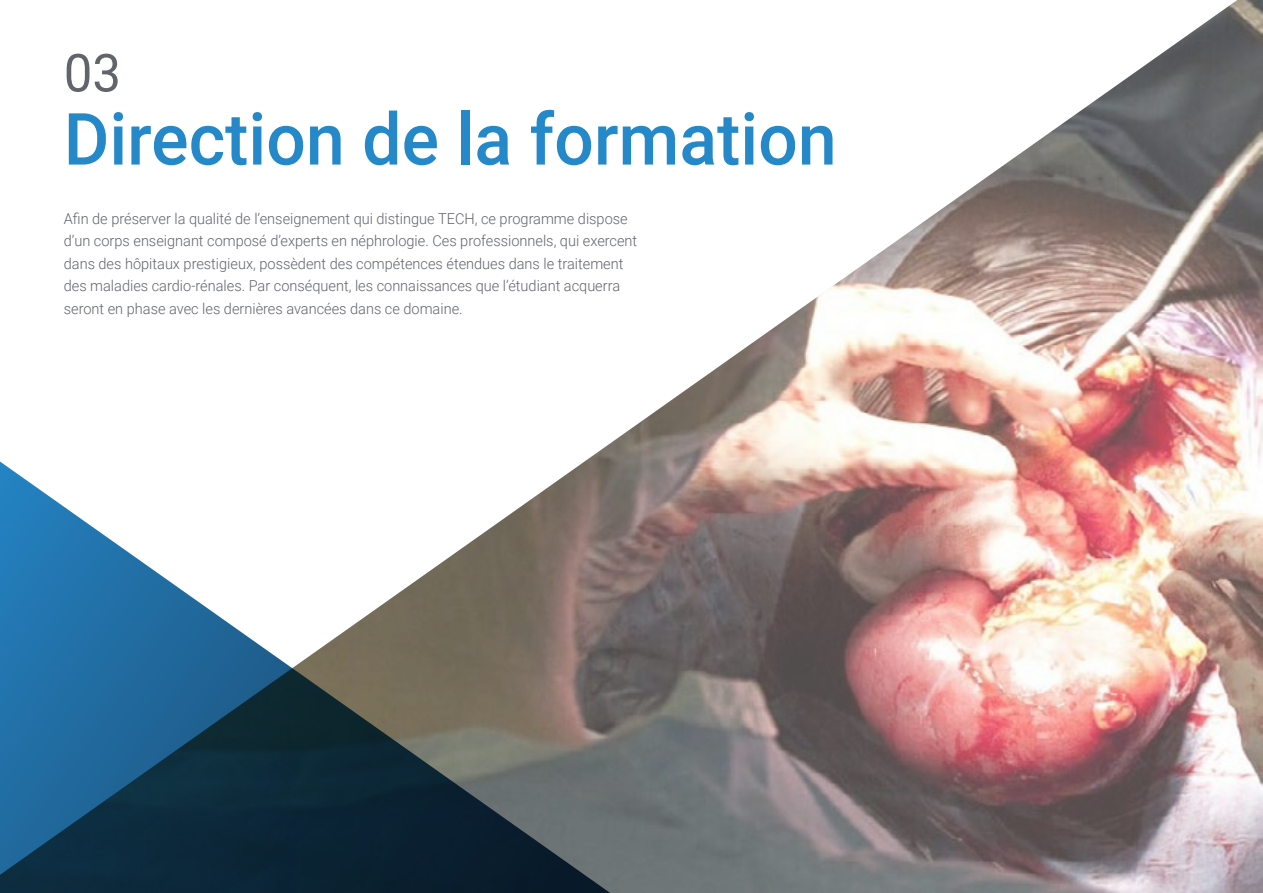
<style>
.page{position:relative;width:1263px;height:893px;background:#fff}
.page>*{position:absolute;margin:0;border:0;box-sizing:border-box;transform-origin:0 0}
.t1{font:500 72px "Roboto";color:#2488c9}
.t2{font:52.5px "Roboto";color:#61646a}
.t3{font:300 15px/22.5px "Roboto";color:#61646a}
</style>
<div class="page">
<img style="left:606px;top:0;width:657px;height:893px">
<svg style="left:0;top:446px;width:640px;height:447px"></svg>
<h2 class="t2" style="left:64px;top:36px;width:59px">03</h2>
<h1 class="t1" style="left:64px;top:89px;width:774px">Direction de la formation</h1>
<p class="t3" style="left:64px;top:207px;width:575px">Afin de préserver la qualité de l’enseignement qui distingue TECH, ce programme dispose d’un corps enseignant composé d’experts en néphrologie. Ces professionnels, qui exercent dans des hôpitaux prestigieux, possèdent des compétences étendues dans le traitement des maladies cardio-rénales. Par conséquent, les connaissances que l’étudiant acquerra seront en phase avec les dernières avancées dans ce domaine.</p>
</div>
